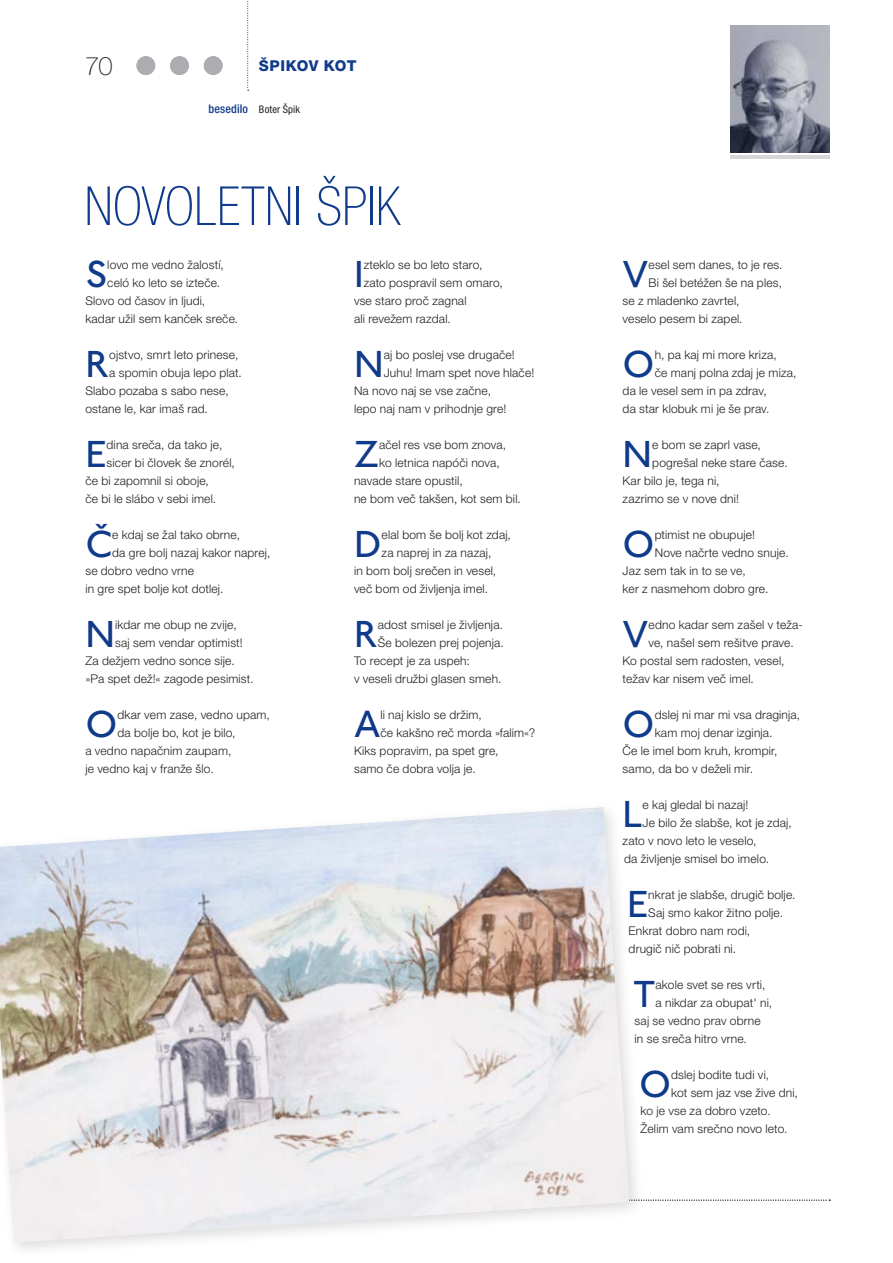
<style>
.page{position:relative;width:893px;height:1263px;background:#fff}
.page>*{position:absolute;margin:0;border:0;box-sizing:border-box;transform-origin:0 0}
.t1{font:100 condensed 54px "Helvetica Neue LT Pro";color:#103b8a}
.t2{font:500 38.85px "Johnston Medium ITC";color:#103b8a}
.t3{font:100 25.5px "Helvetica Neue LT Pro";color:#231f20}
.t4{font:800 15px "Helvetica Neue LT Pro";letter-spacing:.025em;color:#103b8a}
.t5{font:300 12px "Helvetica Neue LT Pro";letter-spacing:.015em;color:#231f20}
.t6{font:500 condensed 12px "Helvetica Neue LT Pro";letter-spacing:.015em;color:#103b8a}
.t7{font:condensed 10.5px "Helvetica Neue LT Pro";letter-spacing:.015em;color:#231f20}
</style>
<div class="page">
<div style="left:136px;top:56px;width:19px;height:19px;background:#acadb1;border-radius:50%"></div>
<div style="left:170px;top:56px;width:19px;height:19px;background:#acadb1;border-radius:50%"></div>
<div style="left:204px;top:56px;width:19px;height:19px;background:#acadb1;border-radius:50%"></div>
<svg style="left:247px;top:1px;width:2px;height:90px"></svg>
<img style="left:730px;top:26px;width:99px;height:126px">
<hr style="left:730px;top:155px;width:99px;height:4px;background:#d5d6d8">
<svg style="left:646px;top:1200px;width:184px;height:1px"></svg>
<img style="left:0;top:807px;width:629px;height:436px">
<h3 class="t3" style="left:85px;top:51px;width:29px">70</h3>
<p class="t4" style="left:259px;top:57px;width:99px">ŠPIKOV KOT</p>
<p class="t6" style="left:209px;top:101px;width:41px">besedilo</p>
<p class="t7" style="left:259px;top:103px;width:43px">Boter Špik</p>
<h1 class="t1" style="left:85px;top:175px;width:317px">NOVOLETNI ŠPIK</h1>
<h2 class="t2" style="left:85px;top:251px;width:23px">S</h2>
<p class="t5" style="left:107px;top:257px;width:118px">lovo me vedno žalostí,</p>
<h2 class="t2" style="left:354px;top:251px;width:11px">I</h2>
<p class="t5" style="left:364px;top:257px;width:120px">zteklo se bo leto staro,</p>
<p class="t5" style="left:107px;top:275px;width:114px">celó ko leto se izteče.</p>
<p class="t5" style="left:85px;top:293px;width:121px">Slovo od časov in ljudi,</p>
<p class="t5" style="left:85px;top:311px;width:154px">kadar užil sem kanček sreče.</p>
<h2 class="t2" style="left:85px;top:341px;width:25px">R</h2>
<p class="t5" style="left:109px;top:347px;width:131px">ojstvo, smrt leto prinese,</p>
<p class="t5" style="left:364px;top:275px;width:141px">zato pospravil sem omaro,</p>
<p class="t5" style="left:354px;top:293px;width:114px">vse staro proč zagnal</p>
<p class="t5" style="left:354px;top:311px;width:98px">ali revežem razdal.</p>
<h2 class="t2" style="left:354px;top:341px;width:31px">N</h2>
<p class="t5" style="left:384px;top:347px;width:133px">aj bo poslej vse drugače!</p>
<p class="t5" style="left:384px;top:365px;width:152px">Juhu! Imam spet nove hlače!</p>
<p class="t5" style="left:354px;top:383px;width:138px">Na novo naj se vse začne,</p>
<p class="t5" style="left:354px;top:401px;width:154px">lepo naj nam v prihodnje gre!</p>
<h2 class="t2" style="left:354px;top:431px;width:27px">Z</h2>
<p class="t5" style="left:379px;top:437px;width:128px">ačel res vse bom znova,</p>
<p class="t5" style="left:109px;top:365px;width:134px">a spomin obuja lepo plat.</p>
<p class="t5" style="left:85px;top:383px;width:145px">Slabo pozaba s sabo nese,</p>
<p class="t5" style="left:85px;top:401px;width:124px">ostane le, kar imaš rad.</p>
<h2 class="t2" style="left:85px;top:431px;width:23px">E</h2>
<p class="t5" style="left:107px;top:437px;width:117px">dina sreča, da tako je,</p>
<p class="t5" style="left:107px;top:455px;width:130px">sicer bi človek še znorél,</p>
<p class="t5" style="left:85px;top:473px;width:125px">če bi zapomnil si oboje,</p>
<p class="t5" style="left:85px;top:491px;width:132px">če bi le slábo v sebi imel.</p>
<h2 class="t2" style="left:85px;top:521px;width:28px">Č</h2>
<p class="t5" style="left:112px;top:527px;width:129px">e kdaj se žal tako obrne,</p>
<p class="t5" style="left:379px;top:455px;width:122px">ko letnica napóči nova,</p>
<p class="t5" style="left:354px;top:473px;width:110px">navade stare opustil,</p>
<p class="t5" style="left:354px;top:491px;width:168px">ne bom več takšen, kot sem bil.</p>
<h2 class="t2" style="left:354px;top:521px;width:29px">D</h2>
<p class="t5" style="left:382px;top:527px;width:131px">elal bom še bolj kot zdaj,</p>
<p class="t5" style="left:112px;top:545px;width:160px">da gre bolj nazaj kakor naprej,</p>
<p class="t5" style="left:85px;top:563px;width:110px">se dobro vedno vrne</p>
<p class="t5" style="left:85px;top:581px;width:140px">in gre spet bolje kot dotlej.</p>
<h2 class="t2" style="left:85px;top:611px;width:31px">N</h2>
<p class="t5" style="left:115px;top:617px;width:123px">ikdar me obup ne zvije,</p>
<p class="t5" style="left:382px;top:545px;width:111px">za naprej in za nazaj,</p>
<p class="t5" style="left:354px;top:563px;width:144px">in bom bolj srečen in vesel,</p>
<p class="t5" style="left:354px;top:581px;width:136px">več bom od življenja imel.</p>
<h2 class="t2" style="left:354px;top:611px;width:25px">R</h2>
<p class="t5" style="left:378px;top:617px;width:127px">adost smisel je življenja.</p>
<p class="t5" style="left:378px;top:635px;width:128px">Še bolezen prej pojenja.</p>
<p class="t5" style="left:354px;top:653px;width:117px">To recept je za uspeh:</p>
<p class="t5" style="left:354px;top:671px;width:149px">v veseli družbi glasen smeh.</p>
<h2 class="t2" style="left:354px;top:701px;width:28px">A</h2>
<p class="t5" style="left:380px;top:707px;width:103px">li naj kislo se držim,</p>
<p class="t5" style="left:115px;top:635px;width:129px">saj sem vendar optimist!</p>
<p class="t5" style="left:85px;top:653px;width:151px">Za dežjem vedno sonce sije.</p>
<p class="t5" style="left:85px;top:671px;width:170px">»Pa spet dež!« zagode pesimist.</p>
<h2 class="t2" style="left:85px;top:701px;width:34px">O</h2>
<p class="t5" style="left:118px;top:707px;width:154px">dkar vem zase, vedno upam,</p>
<p class="t5" style="left:380px;top:725px;width:156px">če kakšno reč morda »falim«?</p>
<p class="t5" style="left:354px;top:743px;width:146px">Kiks popravim, pa spet gre,</p>
<p class="t5" style="left:354px;top:761px;width:123px">samo če dobra volja je.</p>
<p class="t5" style="left:118px;top:725px;width:120px">da bolje bo, kot je bilo,</p>
<p class="t5" style="left:85px;top:743px;width:147px">a vedno napačnim zaupam,</p>
<p class="t5" style="left:85px;top:761px;width:130px">je vedno kaj v franže šlo.</p>
<h2 class="t2" style="left:623px;top:251px;width:27px">V</h2>
<p class="t5" style="left:649px;top:257px;width:136px">esel sem danes, to je res.</p>
<p class="t5" style="left:649px;top:275px;width:135px">Bi šel betéžen še na ples,</p>
<p class="t5" style="left:623px;top:293px;width:118px">se z mladenko zavrtel,</p>
<p class="t5" style="left:623px;top:311px;width:122px">veselo pesem bi zapel.</p>
<h2 class="t2" style="left:623px;top:341px;width:34px">O</h2>
<p class="t5" style="left:655px;top:347px;width:124px">h, pa kaj mi more kriza,</p>
<p class="t5" style="left:655px;top:365px;width:143px">če manj polna zdaj je miza,</p>
<p class="t5" style="left:623px;top:383px;width:146px">da le vesel sem in pa zdrav,</p>
<p class="t5" style="left:623px;top:401px;width:148px">da star klobuk mi je še prav.</p>
<h2 class="t2" style="left:623px;top:431px;width:31px">N</h2>
<p class="t5" style="left:652px;top:437px;width:110px">e bom se zaprl vase,</p>
<p class="t5" style="left:652px;top:455px;width:137px">pogrešal neke stare čase.</p>
<p class="t5" style="left:623px;top:473px;width:99px">Kar bilo je, tega ni,</p>
<p class="t5" style="left:623px;top:491px;width:118px">zazrimo se v nove dni!</p>
<h2 class="t2" style="left:623px;top:521px;width:34px">O</h2>
<p class="t5" style="left:655px;top:527px;width:102px">ptimist ne obupuje!</p>
<p class="t5" style="left:655px;top:545px;width:135px">Nove načrte vedno snuje.</p>
<p class="t5" style="left:623px;top:563px;width:125px">Jaz sem tak in to se ve,</p>
<p class="t5" style="left:623px;top:581px;width:147px">ker z nasmehom dobro gre.</p>
<h2 class="t2" style="left:623px;top:611px;width:27px">V</h2>
<p class="t5" style="left:649px;top:617px;width:156px">edno kadar sem zašel v teža-</p>
<p class="t5" style="left:649px;top:635px;width:147px">ve, našel sem rešitve prave.</p>
<p class="t5" style="left:623px;top:653px;width:163px">Ko postal sem radosten, vesel,</p>
<p class="t5" style="left:623px;top:671px;width:133px">težav kar nisem več imel.</p>
<h2 class="t2" style="left:623px;top:701px;width:34px">O</h2>
<p class="t5" style="left:655px;top:707px;width:147px">dslej ni mar mi vsa draginja,</p>
<p class="t5" style="left:655px;top:725px;width:119px">kam moj denar izginja.</p>
<p class="t5" style="left:623px;top:743px;width:156px">Če le imel bom kruh, krompir,</p>
<p class="t5" style="left:623px;top:761px;width:132px">samo, da bo v deželi mir.</p>
<h2 class="t2" style="left:623px;top:791px;width:22px">L</h2>
<p class="t5" style="left:643px;top:797px;width:107px">e kaj gledal bi nazaj!</p>
<p class="t5" style="left:643px;top:815px;width:151px">Je bilo že slabše, kot je zdaj,</p>
<p class="t5" style="left:623px;top:833px;width:136px">zato v novo leto le veselo,</p>
<p class="t5" style="left:624px;top:851px;width:147px">da življenje smisel bo imelo.</p>
<h2 class="t2" style="left:627px;top:881px;width:23px">E</h2>
<p class="t5" style="left:648px;top:887px;width:149px">nkrat je slabše, drugič bolje.</p>
<p class="t5" style="left:648px;top:905px;width:136px">Saj smo kakor žitno polje.</p>
<p class="t5" style="left:629px;top:923px;width:123px">Enkrat dobro nam rodi,</p>
<p class="t5" style="left:629px;top:941px;width:109px">drugič nič pobrati ni.</p>
<h2 class="t2" style="left:633px;top:971px;width:24px">T</h2>
<p class="t5" style="left:655px;top:977px;width:111px">akole svet se res vrti,</p>
<p class="t5" style="left:655px;top:995px;width:118px">a nikdar za obupat' ni,</p>
<p class="t5" style="left:635px;top:1013px;width:128px">saj se vedno prav obrne</p>
<p class="t5" style="left:635px;top:1031px;width:114px">in se sreča hitro vrne.</p>
<h2 class="t2" style="left:639px;top:1061px;width:34px">O</h2>
<p class="t5" style="left:671px;top:1067px;width:99px">dslej bodite tudi vi,</p>
<p class="t5" style="left:671px;top:1085px;width:128px">kot sem jaz vse žive dni,</p>
<p class="t5" style="left:641px;top:1103px;width:132px">ko je vse za dobro vzeto.</p>
<p class="t5" style="left:641px;top:1121px;width:148px">Želim vam srečno novo leto.</p>
</div>
